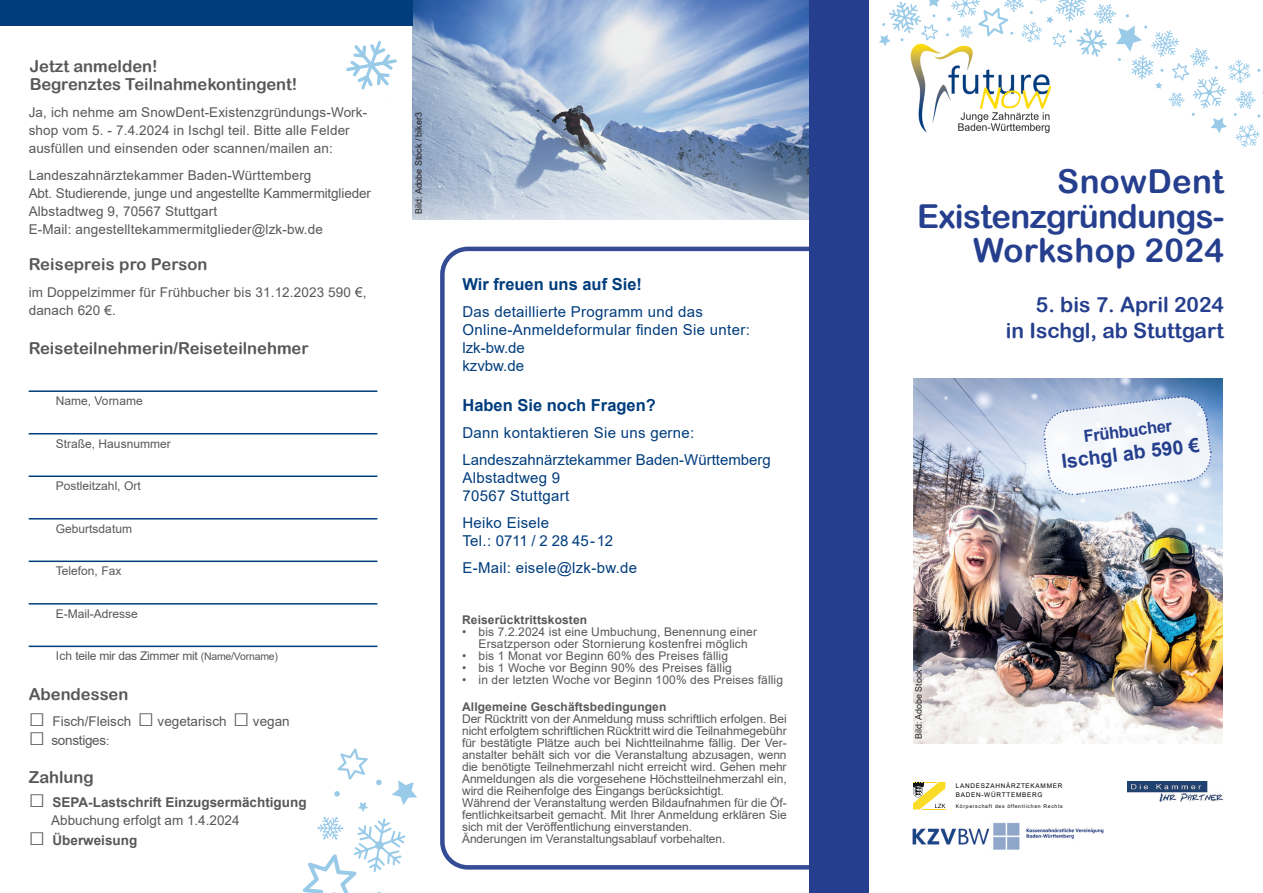
<style>
.page{position:relative;width:1263px;height:893px;background:#fff}
.page>*{position:absolute;margin:0;border:0;box-sizing:border-box;transform-origin:0 0}
.t1{font:33px/34.5px "Arial Rounded MT Bold";letter-spacing:-.015em;color:#253f8e;text-align:right}
.t2{font:21px/25.2px "Arial Rounded MT Bold";color:#253f8e;text-align:right}
.t3{font:700 19.5px "Arial";color:#253f8e}
.t4{font:16.5px/18px "Arial Rounded MT Bold";color:#57585a}
.t5{font:700 16.5px "Arial";color:#013d7d}
.t6{font:700 16.5px "Arial";color:#253f8e}
.t7{font:15px/18px "Arial";letter-spacing:.02em;color:#013d7d}
.t8{font:15px/27px "Arial";color:#013d7d}
.t9{font:13.5px/18px "Arial";letter-spacing:.01em;color:#57585a}
.t10{font:700 13.5px/18px "Arial";color:#57585a}
.t11{font:13.5px "Arial";letter-spacing:-.02em;color:#57585a}
.t12{font:12px/12px "Arial";letter-spacing:-.005em;color:#57585a;text-align:center}
.t13{font:700 12px "Arial";letter-spacing:.01em;color:#57585a}
.t14{font:9px "Arial";letter-spacing:-.005em;color:#231f20}
.t15{font:6.45px/8.9px "Arial";letter-spacing:.11em;color:#000001}
.t16{font:5.1px "Arial";letter-spacing:.14em;color:#000001}
.s1{font-size:10.5px}
.s2{font-size:27px}
.s3{font-size:12px}
.s4{font-weight:400;font-size:27px}
.s5{font-weight:400}
</style>
<div class="page">
<img style="left:412px;top:0;width:397px;height:219px">
<img style="left:913px;top:379px;width:309px;height:364px">
<div style="left:0;top:0;width:412px;height:26px;background:#013d7d"></div>
<hr style="left:29px;top:390px;width:348px;height:2px;background:#013d7d">
<hr style="left:29px;top:433px;width:348px;height:1px;background:#013d7d">
<hr style="left:29px;top:475px;width:348px;height:2px;background:#013d7d">
<hr style="left:29px;top:518px;width:348px;height:1px;background:#013d7d">
<hr style="left:29px;top:561px;width:348px;height:1px;background:#013d7d">
<hr style="left:29px;top:603px;width:348px;height:2px;background:#013d7d">
<hr style="left:29px;top:646px;width:348px;height:1px;background:#013d7d">
<svg style="left:1043px;top:395px;width:169px;height:101px"></svg>
<svg style="left:879px;top:0;width:384px;height:148px"></svg>
<img style="left:912px;top:822px;width:192px;height:28px">
<svg style="left:913px;top:782px;width:32px;height:28px"></svg>
<img style="left:1128px;top:781px;width:96px;height:21px">
<div style="left:440px;top:247px;width:409px;height:623px;border:4px solid #253f8e;border-radius:26px"></div>
<div style="left:809px;top:0;width:59px;height:893px;background:#253f8e"></div>
<svg style="left:303px;top:748px;width:114px;height:145px"></svg>
<svg style="left:346px;top:41px;width:51px;height:56px"></svg>
<h3 class="t4" style="left:30px;top:57px;width:269px">Jetzt anmelden!<br>Begrenztes Teilnahmekontingent!</h3>
<p class="t9" style="left:29px;top:103px;width:340px">Ja, ich nehme am SnowDent-Existenzgründungs-Work&shy;shop vom 5. - 7.4.2024 in Ischgl teil. Bitte alle Felder ausfüllen und einsenden oder scannen/mailen an:</p>
<p class="t9" style="left:29px;top:166px;width:344px">Landeszahnärztekammer Baden-Württemberg<br>Abt. Studierende, junge und angestellte Kammermitglieder Albstadtweg 9, 70567 Stuttgart<br>E-Mail: angestelltekammermitglieder@lzk-bw.de</p>
<h3 class="t4" style="left:29px;top:255px;width:180px">Reisepreis pro Person</h3>
<p class="t9" style="left:29px;top:283px;width:339px">im Doppelzimmer für Frühbucher bis 31.12.2023 590 €, danach 620 €.</p>
<h3 class="t4" style="left:29px;top:339px;width:281px">Reiseteilnehmerin/Reiseteilnehmer</h3>
<p class="t12" style="left:56px;top:395px;width:88px">Name, Vorname</p>
<p class="t12" style="left:56px;top:437px;width:116px">Straße, Hausnummer</p>
<p class="t12" style="left:56px;top:480px;width:86px">Postleitzahl, Ort</p>
<p class="t12" style="left:56px;top:522px;width:78px">Geburtsdatum</p>
<p class="t12" style="left:56px;top:565px;width:67px">Telefon, Fax</p>
<p class="t12" style="left:56px;top:607px;width:84px">E-Mail-Adresse</p>
<p class="t12" style="left:56px;top:650px;width:224px">Ich teile mir das Zimmer mit <span class="s1">(Name/Vorname)</span></p>
<h3 class="t4" style="left:29px;top:685px;width:101px">Abendessen</h3>
<p class="t9" style="left:29px;top:712px;width:104px"><span class="s2">□</span> Fisch/Fleisch</p>
<p class="t9" style="left:138px;top:712px;width:90px"><span class="s2">□</span> vegetarisch</p>
<p class="t9" style="left:233px;top:712px;width:58px"><span class="s2">□</span> vegan</p>
<p class="t11" style="left:29px;top:731px;width:82px"><span class="s2">□</span> sonstiges<span class="s3">:</span></p>
<h3 class="t4" style="left:29px;top:768px;width:67px">Zahlung</h3>
<p class="t10" style="left:51px;top:794px;width:257px;text-indent:-22px"><span class="s4">□</span> SEPA-Lastschrift Einzugsermächtigung<br><span class="s5">Abbuchung erfolgt am 1.4.2024</span></p>
<p class="t10" style="left:29px;top:831px;width:110px"><span class="s4">□</span> Überweisung</p>
<p class="t14" style="left:412px;top:214px;width:103px;rotate:-90deg">Bild: Adobe Stock / biker3</p>
<h3 class="t5" style="left:462px;top:273px;width:181px">Wir freuen uns auf Sie!</h3>
<p class="t7" style="left:462px;top:303px;width:289px">Das detaillierte Programm und das<br>Online-Anmeldeformular finden Sie unter: lzk-bw.de<br>kzvbw.de</p>
<h3 class="t5" style="left:462px;top:393px;width:195px">Haben Sie noch Fragen?</h3>
<p class="t8" style="left:462px;top:419px;width:310px">Dann kontaktieren Sie uns gerne:<br>Landeszahnärztekammer Baden-Württemberg</p>
<p class="t7" style="left:462px;top:468px;width:108px">Albstadtweg 9<br>70567 Stuttgart</p>
<p class="t7" style="left:462px;top:513px;width:152px">Heiko Eisele<br>Tel.: 0711 / 2 28 45-12</p>
<p class="t7" style="left:462px;top:558px;width:176px">E-Mail: eisele@lzk-bw.de</p>
<p class="t13" style="left:462px;top:611px;width:127px">Reiserücktrittskosten</p>
<p class="t12" style="left:462px;top:625px;width:296px">• bis 7.2.2024 ist eine Umbuchung, Benennung einer<br>Ersatzperson oder Stornierung kostenfrei möglich</p>
<p class="t12" style="left:462px;top:649px;width:267px">• bis 1 Monat vor Beginn 60% des Preises fällig</p>
<p class="t12" style="left:462px;top:661px;width:271px">• bis 1 Woche vor Beginn 90% des Preises fällig</p>
<p class="t12" style="left:462px;top:673px;width:322px">• in der letzten Woche vor Beginn 100% des Preises fällig</p>
<p class="t13" style="left:462px;top:698px;width:206px">Allgemeine Geschäftsbedingungen</p>
<p class="t12" style="left:462px;top:712px;width:326px;text-align:left">Der Rücktritt von der Anmeldung muss schriftlich erfolgen. Bei nicht erfolgtem schriftlichen Rücktritt wird die Teilnahmegebühr für bestätigte Plätze auch bei Nichtteilnahme fällig. Der Ver&shy;anstalter behält sich vor die Veranstaltung abzusagen, wenn die benötigte Teilnehmerzahl nicht erreicht wird. Gehen mehr Anmeldungen als die vorgesehene Höchstteilnehmerzahl ein, wird die Reihenfolge des Eingangs berücksichtigt.<br>Während der Veranstaltung werden Bildaufnahmen für die Öf&shy;fentlichkeitsarbeit gemacht. Mit Ihrer Anmeldung erklären Sie sich mit der Veröffentlichung einverstanden.<br>Änderungen im Veranstaltungsablauf vorbehalten.</p>
<h1 class="t1" style="left:917px;top:164px;width:308px">SnowDent<br>Existenzgründungs-<br>Workshop 2024</h1>
<h2 class="t2" style="left:1006px;top:292px;width:220px">5. bis 7. April 2024<br>in Ischgl, ab Stuttgart</h2>
<h3 class="t6" style="left:1082px;top:425px;width:90px;rotate:-7deg">Frühbucher</h3>
<h3 class="t3" style="left:1060px;top:448px;width:140px;rotate:-7deg">Ischgl ab 590 €</h3>
<p class="t14" style="left:912px;top:739px;width:134px;rotate:-90deg">Bild: Adobe Stock / oneinchpunch</p>
<p class="t15" style="left:956px;top:781px;width:108px">LANDESZAHNÄRZTEKAMMER<br>BADEN-WÜRTTEMBERG</p>
<p class="t16" style="left:956px;top:803px;width:108px">Körperschaft des öffentlichen Rechts</p>
</div>
